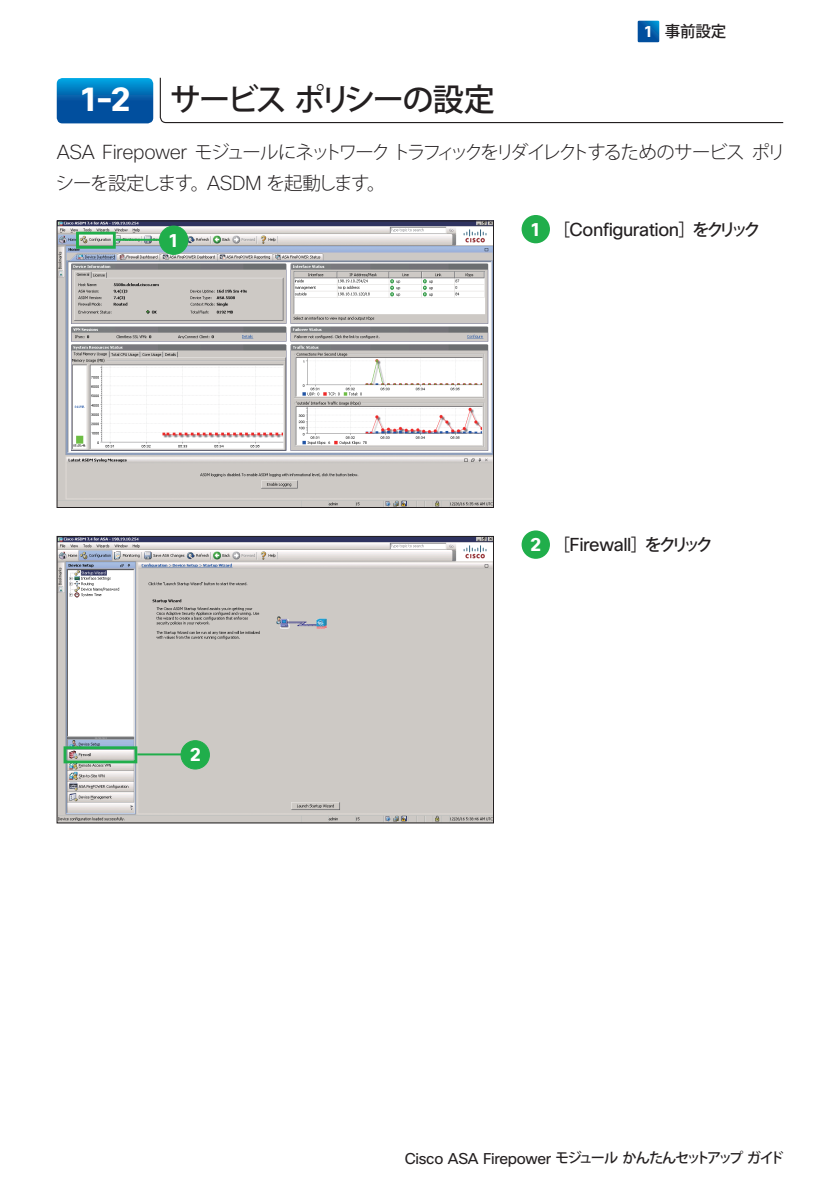
<style>
.page{position:relative;width:840px;height:1191px;background:#fff}
.page>*{position:absolute;margin:0;border:0;box-sizing:border-box;transform-origin:0 0}
.t1{font:500 31.2px "Koz Go Pro";letter-spacing:-.07em;color:#231f20}
.t2{font:300 18.4px/31.2px "Koz Go Pro";letter-spacing:-.105em;color:#231f20}
.t3{font:700 18.4px "Cisco Sans";color:#fff}
.t4{font:18.2px "Cisco Sans";letter-spacing:-.02em;color:#231f20}
.t5{font:500 15.6px "Koz Go Pro";color:#231f20}
.t6{font:500 14.2px "Koz Go Pro";letter-spacing:-.115em;color:#231f20}
.s1{font-family:"Cisco Sans";font-weight:700;font-size:33.4px;color:#fff}
.s2{font-family:"Cisco Sans";font-weight:700;color:#fff}
.s3{font-family:"Cisco Sans";font-weight:200;font-size:19.8px}
.s4{font-weight:700;font-size:18.4px;color:#fff}
.s5{font-family:"Koz Go Pro";font-weight:500;font-size:17px}
.s6{font-family:"Cisco Sans";font-weight:400;font-size:15.2px}
</style>
<div class="page">
<svg style="left:57px;top:78px;width:96px;height:45px;background:#0266b0"></svg>
<svg style="left:159px;top:77px;width:624px;height:47px"></svg>
<img style="left:59px;top:223px;width:432px;height:283px">
<div style="left:57px;top:221px;width:436px;height:287px;border:1px solid #231f20"></div>
<div style="left:76px;top:232px;width:40px;height:17px;border:3px solid #20ae4b"></div>
<hr style="left:116px;top:239px;width:49px;height:2px;background:#20ae4b">
<div style="left:159px;top:226px;width:29px;height:28px;background:#20ae4b;border-radius:50%"></div>
<div style="left:159px;top:226px;width:29px;height:29px;border:1px solid #20ae4b;border-radius:50%"></div>
<div style="left:521px;top:215px;width:28px;height:28px;background:#20ae4b;border-radius:50%"></div>
<img style="left:59px;top:538px;width:432px;height:283px">
<div style="left:57px;top:536px;width:436px;height:287px;border:1px solid #231f20"></div>
<div style="left:63px;top:746px;width:74px;height:17px;border:3px solid #20ae4b"></div>
<hr style="left:137px;top:753px;width:50px;height:2px;background:#20ae4b">
<div style="left:181px;top:740px;width:28px;height:29px;background:#20ae4b;border-radius:50%"></div>
<div style="left:181px;top:740px;width:28px;height:29px;border:1px solid #20ae4b;border-radius:50%"></div>
<div style="left:521px;top:530px;width:28px;height:29px;background:#20ae4b;border-radius:50%"></div>
<svg style="left:637px;top:21px;width:22px;height:21px"></svg>
<h1 class="t1" style="left:79px;top:79px;width:417px"><span class="s1">1-2</span> サービスポリシーの設定</h1>
<p class="t5" style="left:643px;top:22px;width:84px"><span class="s2">1</span> 事前設定</p>
<p class="t2" style="left:56px;top:137px;width:731px"><span class="s3">ASA Firepower</span> モジュールにネットワークトラフィックをリダイレクトするためのサービスポリシーを設定します。<span class="s3">ASDM</span> を起動します。</p>
<p class="t3" style="left:168px;top:228px;width:13px">1</p>
<p class="t3" style="left:189px;top:743px;width:13px">2</p>
<p class="t4" style="left:530px;top:218px;width:232px"><span class="s4">1</span> <span class="s5">［</span>Configuration<span class="s5">］をクリック</span></p>
<p class="t4" style="left:530px;top:533px;width:184px"><span class="s4">2</span> <span class="s5">［</span>Firewall<span class="s5">］をクリック</span></p>
<p class="t6" style="left:404px;top:1149px;width:380px"><span class="s6">Cisco ASA Firepower</span> モジュールかんたんセットアップガイド</p>
</div>
